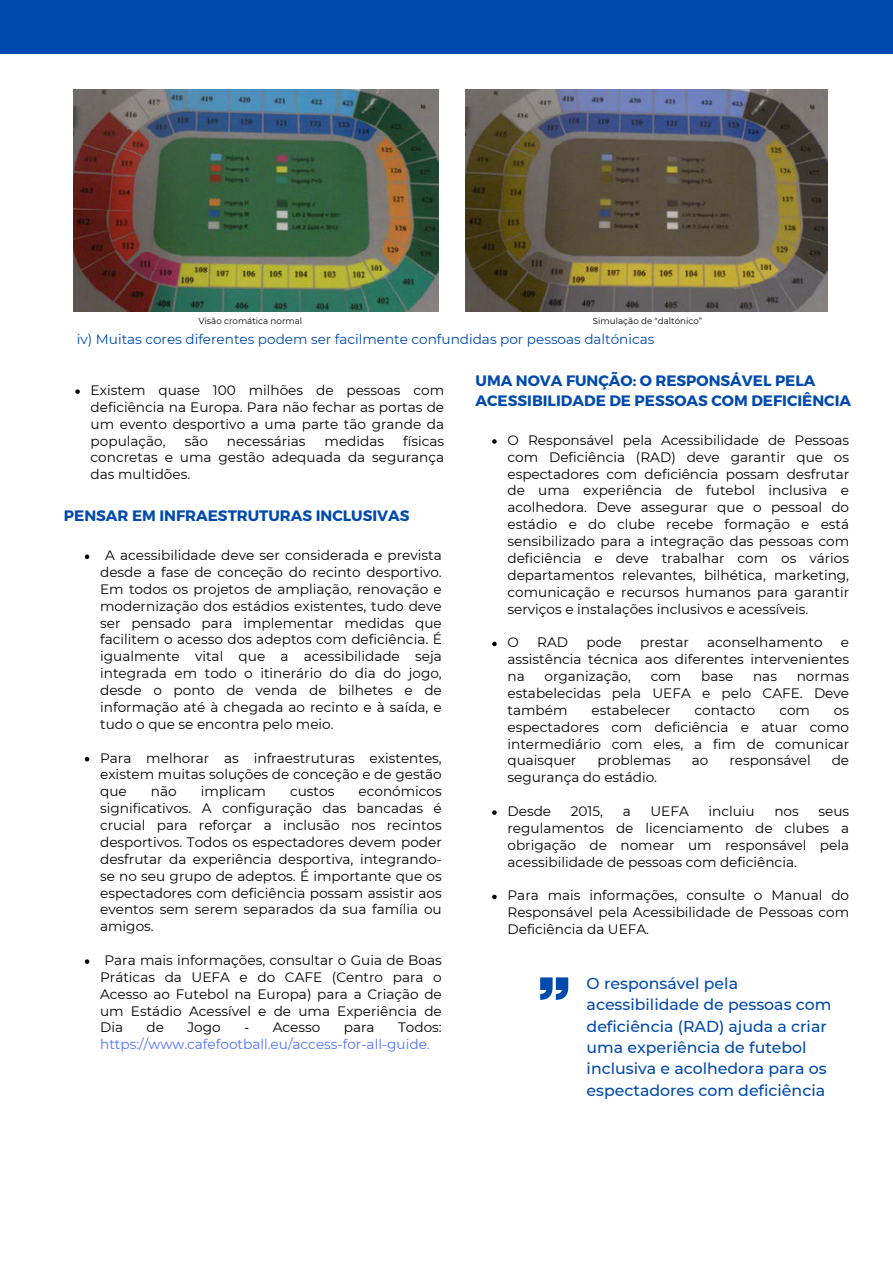
<style>
.page{position:relative;width:893px;height:1264px;background:#fff}
.page>*{position:absolute;margin:0;border:0;box-sizing:border-box;transform-origin:0 0}
.t1{font:500 15.75px/21.3px "Montserrat";color:#004aad}
.t2{font:700 15.15px/20.2px "Montserrat";color:#004aad}
.t3{font:13.65px/16.8px "Montserrat";color:#000;text-align:justify}
.t4{font:13.65px "Montserrat";color:#004aad}
.t5{font:13.65px/16.8px "Montserrat";color:#5271ff}
.t6{font:8.7px "Montserrat";color:#000}
.s1{color:#000}
</style>
<div class="page">
<div style="left:0;top:0;width:892px;height:53px;background:#004aad"></div>
<img style="left:73px;top:89px;width:365px;height:223px">
<img style="left:465px;top:89px;width:362px;height:223px">
<svg style="left:85px;top:554px;width:4px;height:5px"></svg>
<svg style="left:85px;top:757px;width:4px;height:4px"></svg>
<svg style="left:85px;top:959px;width:4px;height:4px"></svg>
<svg style="left:75px;top:389px;width:5px;height:5px"></svg>
<svg style="left:492px;top:439px;width:4px;height:5px"></svg>
<svg style="left:492px;top:641px;width:4px;height:5px"></svg>
<svg style="left:492px;top:810px;width:4px;height:4px"></svg>
<svg style="left:492px;top:894px;width:4px;height:5px"></svg>
<svg style="left:540px;top:977px;width:28px;height:22px"></svg>
<p class="t6" style="left:198px;top:315px;width:105px">Visão cromática normal</p>
<p class="t6" style="left:593px;top:315px;width:111px">Simulação de "daltónico”</p>
<p class="t4" style="left:77px;top:331px;width:579px">iv) Muitas cores diferentes podem ser facilmente confundidas por pessoas daltónicas</p>
<p class="t2" style="left:475px;top:370px;width:377px">UMA NOVA FUNÇÃO: O RESPONSÁVEL PELA<br>ACESSIBILIDADE DE PESSOAS COM DEFICIÊNCIA</p>
<p class="t3" style="left:91px;top:382px;width:355px">Existem quase 100 milhões de pessoas com deficiência na Europa. Para não fechar as portas de um evento desportivo a uma parte tão grande da população,</p>
<p class="t3" style="left:507px;top:431px;width:343px">O Responsável pela Acessibilidade de Pessoas com Deficiência (RAD) deve garantir que os espectadores com deficiência possam desfrutar de uma experiência de futebol inclusiva e acolhedora. Deve assegurar que o pessoal do estádio e do clube recebe formação e está sensibilizado para a integração das pessoas com deficiência e deve trabalhar com os vários departamentos relevantes, bilhética, marketing, comunicação e recursos humanos para garantir serviços e instalações inclusivos e acessíveis.</p>
<p class="t3" style="left:507px;top:634px;width:13px">O</p>
<p class="t3" style="left:537px;top:634px;width:32px">RAD</p>
<p class="t3" style="left:586px;top:634px;width:37px">pode</p>
<p class="t3" style="left:640px;top:634px;width:50px">prestar</p>
<p class="t3" style="left:707px;top:634px;width:117px">aconselhamento</p>
<p class="t3" style="left:91px;top:432px;width:355px;text-indent:312px">físicas concretas e uma gestão adequada da segurança das multidões.</p>
<p class="t2" style="left:64px;top:504px;width:347px">PENSAR EM INFRAESTRUTURAS INCLUSIVAS</p>
<p class="t3" style="left:185px;top:432px;width:25px">são</p>
<p class="t3" style="left:227px;top:432px;width:80px">necessárias</p>
<p class="t3" style="left:324px;top:432px;width:61px">medidas</p>
<p class="t3" style="left:100px;top:547px;width:343px;text-indent:5px">A acessibilidade deve ser considerada e prevista desde a fase de conceção do recinto desportivo.<br>Em todos os projetos de ampliação, renovação e modernização dos estádios existentes, tudo deve ser pensado para implementar medidas que facilitem o acesso dos adeptos com deficiência. É igualmente vital que a acessibilidade seja integrada em todo o itinerário do dia do jogo, desde o ponto de venda de bilhetes e de informação até à chegada ao recinto e à saída, e tudo o que se encontra pelo meio.</p>
<p class="t3" style="left:100px;top:749px;width:343px">Para melhorar as infraestruturas existentes, existem muitas soluções de conceção e de gestão que</p>
<p class="t3" style="left:507px;top:634px;width:343px;text-indent:333px">e assistência técnica aos diferentes intervenientes na</p>
<p class="t3" style="left:544px;top:667px;width:88px">organização,</p>
<p class="t3" style="left:650px;top:667px;width:32px">com</p>
<p class="t3" style="left:701px;top:667px;width:34px">base</p>
<p class="t3" style="left:753px;top:667px;width:25px">nas</p>
<p class="t3" style="left:507px;top:667px;width:343px;text-indent:289px">normas estabelecidas pela UEFA e pelo CAFE. Deve também</p>
<p class="t3" style="left:591px;top:701px;width:81px">estabelecer</p>
<p class="t3" style="left:694px;top:701px;width:62px">contacto</p>
<p class="t3" style="left:779px;top:701px;width:32px">com</p>
<p class="t3" style="left:507px;top:701px;width:343px;text-indent:326px">os espectadores com deficiência e atuar como intermediário com eles, a fim de comunicar quaisquer</p>
<p class="t3" style="left:597px;top:752px;width:75px">problemas</p>
<p class="t3" style="left:691px;top:752px;width:18px">ao</p>
<p class="t3" style="left:729px;top:752px;width:83px">responsável</p>
<p class="t3" style="left:831px;top:752px;width:19px">de</p>
<p class="t3" style="left:507px;top:769px;width:151px">segurança do estádio.</p>
<p class="t3" style="left:507px;top:802px;width:45px">Desde</p>
<p class="t3" style="left:570px;top:802px;width:34px">2015,</p>
<p class="t3" style="left:622px;top:802px;width:10px">a</p>
<p class="t3" style="left:650px;top:802px;width:40px">UEFA</p>
<p class="t3" style="left:708px;top:802px;width:48px">incluiu</p>
<p class="t3" style="left:774px;top:802px;width:26px">nos</p>
<p class="t3" style="left:100px;top:783px;width:343px;text-indent:258px">económicos significativos. A configuração das bancadas é crucial para reforçar a inclusão nos recintos desportivos. Todos os espectadores devem poder desfrutar da experiência desportiva, integrando&shy;se no seu grupo de adeptos. É importante que os espectadores com deficiência possam assistir aos eventos sem serem separados da sua família ou amigos.</p>
<p class="t3" style="left:100px;top:951px;width:343px;text-indent:4px">Para mais informações, consultar o Guia de Boas Práticas da UEFA e do CAFE (Centro para o Acesso ao Futebol na Europa) para a Criação de um Estádio Acessível e de uma Experiência de Dia</p>
<p class="t3" style="left:151px;top:783px;width:27px">não</p>
<p class="t3" style="left:201px;top:783px;width:66px">implicam</p>
<p class="t3" style="left:290px;top:783px;width:46px">custos</p>
<p class="t3" style="left:507px;top:802px;width:343px;text-indent:311px">seus regulamentos de licenciamento de clubes a obrigação de nomear um responsável pela acessibilidade de pessoas com deficiência.</p>
<p class="t3" style="left:507px;top:887px;width:343px">Para mais informações, consulte o Manual do Responsável pela Acessibilidade de Pessoas com Deficiência da UEFA.</p>
<p class="t1" style="left:586px;top:972px;width:246px">O responsável pela acessibilidade de pessoas com deficiência (RAD) ajuda a criar uma experiência de futebol inclusiva e acolhedora para os espectadores com deficiência</p>
<p class="t5" style="left:100px;top:1019px;width:343px;text-indent:298px"><span class="s1">Todos: </span>https://www.cafefootball.eu/access-for-all-guide.</p>
<p class="t3" style="left:146px;top:1019px;width:19px">de</p>
<p class="t3" style="left:187px;top:1019px;width:35px">Jogo</p>
<p class="t3" style="left:244px;top:1019px;width:78px">- Acesso</p>
<p class="t3" style="left:344px;top:1019px;width:32px">para</p>
</div>
